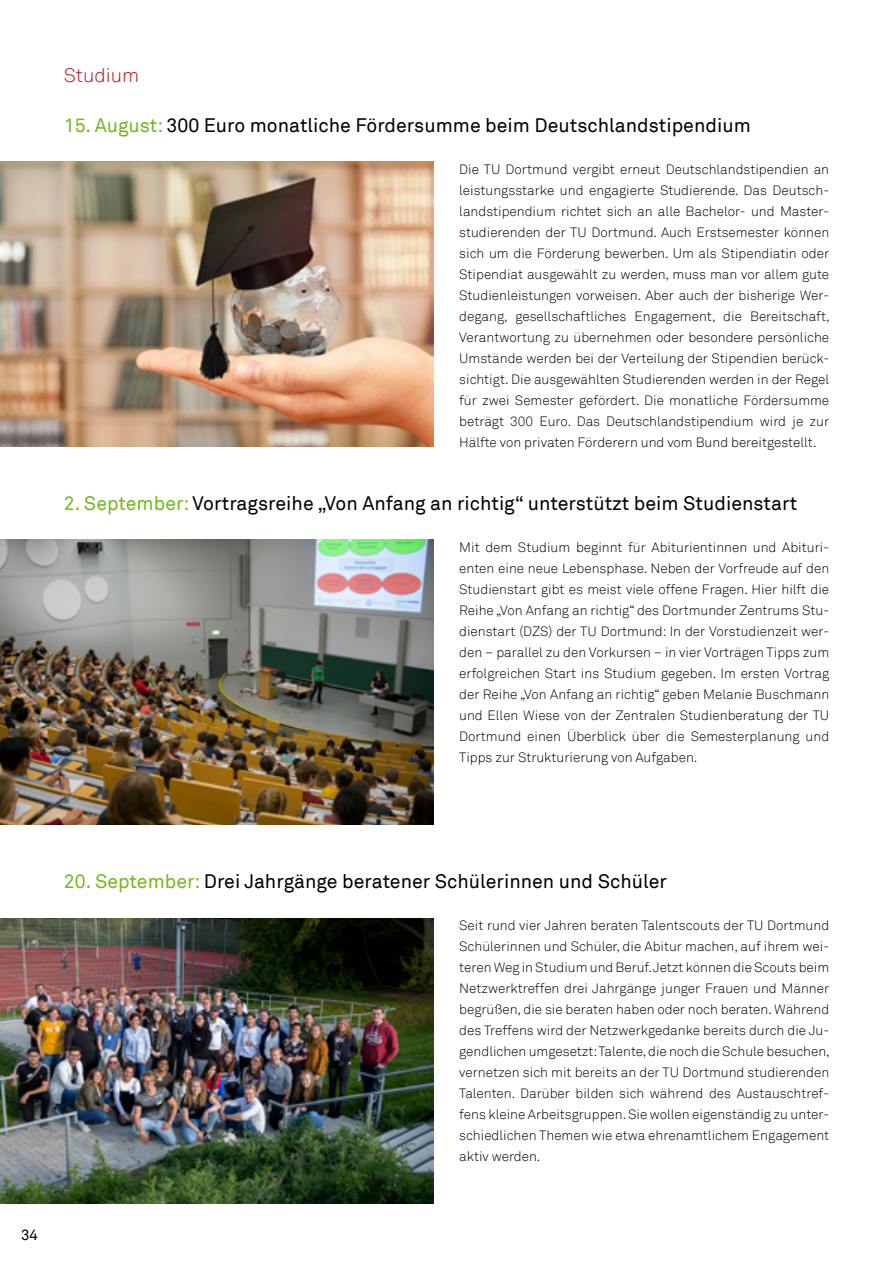
<style>
.page{position:relative;width:893px;height:1263px;background:#fff}
.page>*{position:absolute;margin:0;border:0;box-sizing:border-box;transform-origin:0 0}
.Jahrbuch_Datum_Ereig{font:19.5px "Akkurat";color:#000}
.t1{font:300 19.5px "Akkurat";color:#bc1214}
.t2{font:15px "Akkurat";color:#000}
.Jahrbuch_Fließtext_l{font:300 13.5px/21px "Akkurat";color:#000;text-align:justify}
.s1{color:#76b71b}
</style>
<div class="page">
<img style="left:0;top:162px;width:434px;height:285px">
<img style="left:0;top:540px;width:434px;height:285px">
<img style="left:0;top:918px;width:434px;height:285px">
<h1 class="t1" style="left:64px;top:64px;width:77px">Studium</h1>
<p class="Jahrbuch_Datum_Ereig" style="left:64px;top:113px;width:689px"><span class="s1">15. August:</span> 300 Euro monatliche Fördersumme beim Deutschlandstipendium</p>
<p class="Jahrbuch_Fließtext_l" style="left:459px;top:159px;width:372px">Die TU Dortmund vergibt erneut Deutschlandstipendien an leistungsstarke und engagierte Studierende. Das Deutsch&shy;landstipendium richtet sich an alle Bachelor- und Master&shy;studierenden der TU Dortmund. Auch Erstsemester können sich um die Förderung bewerben. Um als Stipendiatin oder Stipendiat ausgewählt zu werden, muss man vor allem gute Studienleistungen vorweisen. Aber auch der bisherige Wer&shy;degang, gesellschaftliches Engagement, die Bereitschaft, Verantwortung zu übernehmen oder besondere persönliche Umstände werden bei der Verteilung der Stipendien berück&shy;sichtigt. Die ausgewählten Studierenden werden in der Regel für zwei Semester gefördert. Die monatliche Fördersumme beträgt 300 Euro. Das Deutschlandstipendium wird je zur Hälfte von privaten Förderern und vom Bund bereitgestellt.</p>
<p class="Jahrbuch_Datum_Ereig" style="left:64px;top:491px;width:735px"><span class="s1">2. September:</span> Vortragsreihe „Von Anfang an richtig“ unterstützt beim Studienstart</p>
<p class="Jahrbuch_Fließtext_l" style="left:459px;top:537px;width:371px">Mit dem Studium beginnt für Abiturientinnen und Abituri&shy;enten eine neue Lebensphase. Neben der Vorfreude auf den Studienstart gibt es meist viele offene Fragen. Hier hilft die Reihe „Von Anfang an richtig“ des Dortmunder Zentrums Stu&shy;dienstart (DZS) der TU Dortmund: In der Vorstudienzeit wer&shy;den – parallel zu den Vorkursen – in vier Vorträgen Tipps zum erfolgreichen Start ins Studium gegeben. Im ersten Vortrag der Reihe „Von Anfang an richtig“ geben Melanie Buschmann und Ellen Wiese von der Zentralen Studienberatung der TU Dortmund einen Überblick über die Semesterplanung und Tipps zur Strukturierung von Aufgaben.</p>
<p class="t2" style="left:21px;top:1226px;width:18px">34</p>
<p class="Jahrbuch_Datum_Ereig" style="left:64px;top:869px;width:605px"><span class="s1">20. September:</span> Drei Jahrgänge beratener Schülerinnen und Schüler</p>
<p class="Jahrbuch_Fließtext_l" style="left:459px;top:915px;width:372px">Seit rund vier Jahren beraten Talentscouts der TU Dortmund Schülerinnen und Schüler, die Abitur machen, auf ihrem wei&shy;teren Weg in Studium und Beruf. Jetzt können die Scouts beim Netzwerktreffen drei Jahrgänge junger Frauen und Männer begrüßen, die sie beraten haben oder noch beraten. Während des Treffens wird der Netzwerkgedanke bereits durch die Ju&shy;gendlichen umgesetzt: Talente, die noch die Schule besuchen, vernetzen sich mit bereits an der TU Dortmund studierenden Talenten. Darüber bilden sich während des Austauschtref&shy;fens kleine Arbeitsgruppen. Sie wollen eigenständig zu unter&shy;schiedlichen Themen wie etwa ehrenamtlichem Engagement aktiv werden.</p>
</div>
